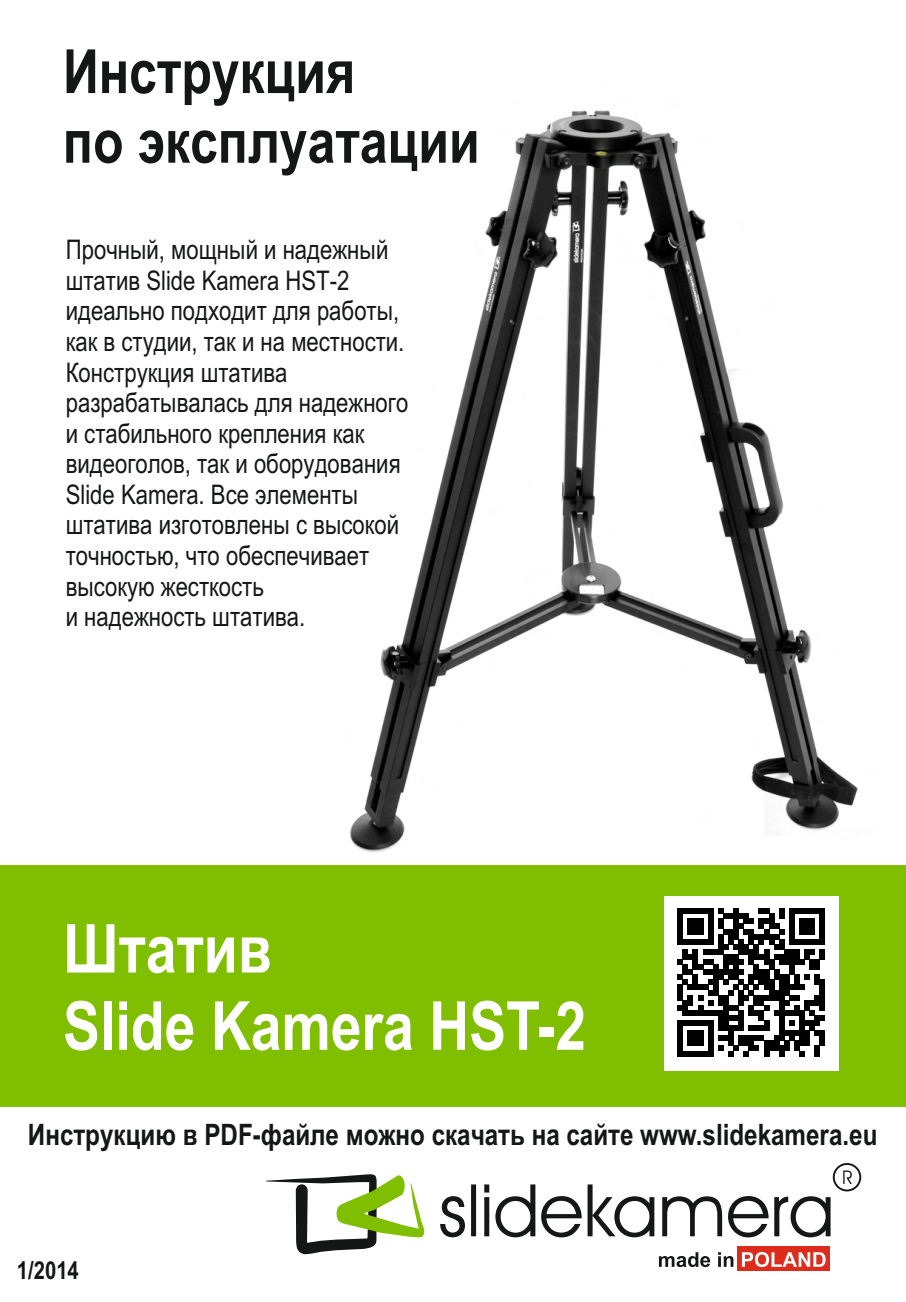
<style>
.page{position:relative;width:906px;height:1302px;background:#fff}
.page>*{position:absolute;margin:0;border:0;box-sizing:border-box;transform-origin:0 0}
.t1{font:700 67.5px/77.2px "Arial Narrow";color:#fff}
.t2{font:700 60.98px/69.5px "Arial Narrow";color:#151616}
.t3{font:700 29.47px "Arial Narrow";color:#151616}
.t4{font:27px/30.6px "Arial Narrow";color:#151616}
.t5{font:700 24.75px "Arial Narrow";color:#151616}
</style>
<div class="page">
<img style="left:350px;top:110px;width:508px;height:742px">
<svg style="left:440px;top:1184px;width:390px;height:53px"></svg>
<svg style="left:266px;top:1174px;width:159px;height:79px"></svg>
<svg style="left:843px;top:1170px;width:9px;height:13px"></svg>
<div style="left:833px;top:1162px;width:28px;height:29px;border:2px solid #151616;border-radius:50%"></div>
<div style="left:737px;top:1246px;width:92px;height:24px;background:#dd2b1c"></div>
<svg style="left:659px;top:1252px;width:74px;height:14px"></svg>
<svg style="left:742px;top:1252px;width:83px;height:14px"></svg>
<div style="left:0;top:865px;width:906px;height:241px;background:#80be00"></div>
<div style="left:664px;top:896px;width:174px;height:174px;background:#fff"></div>
<svg style="left:677px;top:908px;width:148px;height:147px"></svg>
<h2 class="t2" style="left:63px;top:42px;width:418px">Инструкция<br>по эксплуатации</h2>
<p class="t4" style="left:66px;top:237px;width:344px">Прочный, мощный и надежный штатив Slide Kamera HST-2 идеально подходит для работы, как в студии, так и на местности.<br>Конструкция штатива разрабатывалась для надежного и стабильного крепления как видеоголов, так и оборудования<br>Slide Kamera. Все элементы штатива изготовлены с высокой точностью, что обеспечивает высокую жесткость<br>и надежность штатива.</p>
<h1 class="t1" style="left:63px;top:916px;width:524px">Штатив<br>Slide Kamera HST-2</h1>
<p class="t3" style="left:28px;top:1123px;width:851px">Инструкцию в PDF-файле можно скачать на сайте www.slidekamera.eu</p>
<p class="t5" style="left:17px;top:1260px;width:64px">1/2014</p>
</div>
